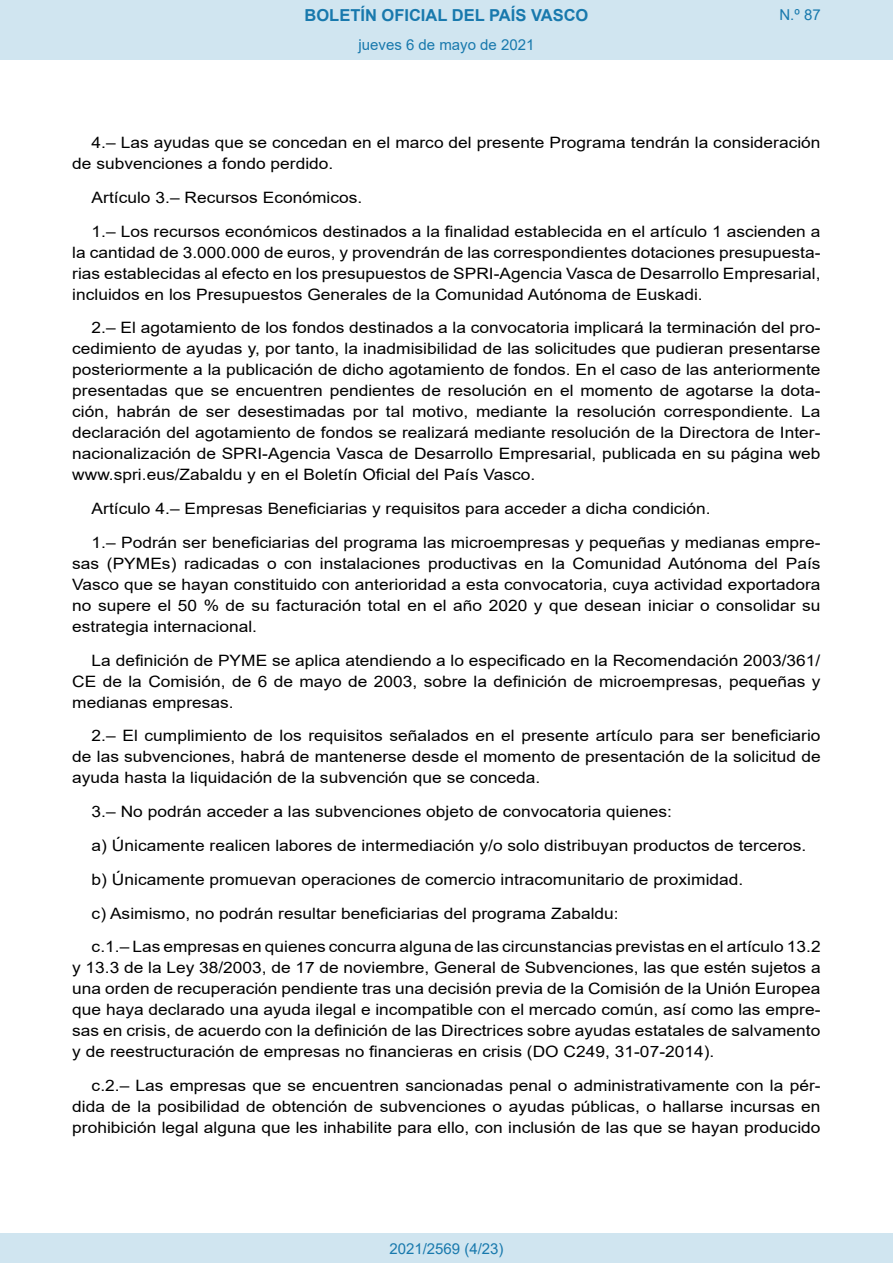
<style>
.page{position:relative;width:893px;height:1263px;background:#fff}
.page>*{position:absolute;margin:0;border:0;box-sizing:border-box;transform-origin:0 0}
.t1{font:700 16.5px "Arial";color:#1879ad}
.BOPVDetalle{font:15.6px/21px "Arial";color:#000;text-align:justify;scale:1.11 1}
.Paginacion_Centro{font:15px "Arial";color:#1879ad}
</style>
<div class="page">
<div style="left:0;top:0;width:893px;height:60px;background:#d0e5f0"></div>
<div style="left:0;top:1233px;width:893px;height:30px;background:#d0e5f0"></div>
<p class="t1" style="left:305px;top:3px;width:285px">BOLETÍN OFICIAL DEL PAÍS VASCO</p>
<p class="Paginacion_Centro" style="left:358px;top:35px;width:177px">jueves 6 de mayo de 2021</p>
<p class="Paginacion_Centro" style="left:779px;top:5px;width:43px">N.º 87</p>
<p class="BOPVDetalle" style="left:72px;top:132px;width:676px;text-indent:19px">4.– Las ayudas que se concedan en el marco del presente Programa tendrán la consideración de subvenciones a fondo perdido.</p>
<p class="BOPVDetalle" style="left:92px;top:187px;width:245px">Artículo 3.– Recursos Económicos.</p>
<p class="BOPVDetalle" style="left:72px;top:221px;width:676px;text-indent:19px">1.– Los recursos económicos destinados a la finalidad establecida en el artículo 1 ascienden a la cantidad de 3.000.000 de euros, y provendrán de las correspondientes dotaciones presupuesta&shy;rias establecidas al efecto en los presupuestos de SPRI-Agencia Vasca de Desarrollo Empresarial, incluidos en los Presupuestos Generales de la Comunidad Autónoma de Euskadi.</p>
<p class="BOPVDetalle" style="left:72px;top:317px;width:676px;text-indent:19px">2.– El agotamiento de los fondos destinados a la convocatoria implicará la terminación del pro&shy;cedimiento de ayudas y, por tanto, la inadmisibilidad de las solicitudes que pudieran presentarse posteriormente a la publicación de dicho agotamiento de fondos. En el caso de las anteriormente presentadas que se encuentren pendientes de resolución en el momento de agotarse la dota&shy;ción, habrán de ser desestimadas por tal motivo, mediante la resolución correspondiente. La declaración del agotamiento de fondos se realizará mediante resolución de la Directora de Inter&shy;nacionalización de SPRI-Agencia Vasca de Desarrollo Empresarial, publicada en su página web www.spri.eus/Zabaldu y en el Boletín Oficial del País Vasco.</p>
<p class="BOPVDetalle" style="left:92px;top:498px;width:559px">Artículo 4.– Empresas Beneficiarias y requisitos para acceder a dicha condición.</p>
<p class="BOPVDetalle" style="left:72px;top:532px;width:676px;text-indent:19px">1.– Podrán ser beneficiarias del programa las microempresas y pequeñas y medianas empre&shy;sas (PYMEs) radicadas o con instalaciones productivas en la Comunidad Autónoma del País Vasco que se hayan constituido con anterioridad a esta convocatoria, cuya actividad exportadora no supere el 50 % de su facturación total en el año 2020 y que desean iniciar o consolidar su estrategia internacional.</p>
<p class="BOPVDetalle" style="left:72px;top:650px;width:675px;text-indent:19px">La definición de PYME se aplica atendiendo a lo especificado en la Recomendación 2003/361/ CE de la Comisión, de 6 de mayo de 2003, sobre la definición de microempresas, pequeñas y medianas empresas.</p>
<p class="BOPVDetalle" style="left:72px;top:725px;width:676px;text-indent:19px">2.– El cumplimiento de los requisitos señalados en el presente artículo para ser beneficiario de las subvenciones, habrá de mantenerse desde el momento de presentación de la solicitud de ayuda hasta la liquidación de la subvención que se conceda.</p>
<p class="BOPVDetalle" style="left:92px;top:801px;width:524px">3.– No podrán acceder a las subvenciones objeto de convocatoria quienes:</p>
<p class="BOPVDetalle" style="left:92px;top:835px;width:645px">a) Únicamente realicen labores de intermediación y/o solo distribuyan productos de terceros.</p>
<p class="BOPVDetalle" style="left:92px;top:869px;width:589px">b) Únicamente promuevan operaciones de comercio intracomunitario de proximidad.</p>
<p class="BOPVDetalle" style="left:92px;top:902px;width:476px">c) Asimismo, no podrán resultar beneficiarias del programa Zabaldu:</p>
<p class="BOPVDetalle" style="left:72px;top:936px;width:676px;text-indent:19px">c.1.– Las empresas en quienes concurra alguna de las circunstancias previstas en el artículo 13.2 y 13.3 de la Ley 38/2003, de 17 de noviembre, General de Subvenciones, las que estén sujetos a una orden de recuperación pendiente tras una decisión previa de la Comisión de la Unión Europea que haya declarado una ayuda ilegal e incompatible con el mercado común, así como las empre&shy;sas en crisis, de acuerdo con la definición de las Directrices sobre ayudas estatales de salvamento y de reestructuración de empresas no financieras en crisis (DO C249, 31-07-2014).</p>
<p class="BOPVDetalle" style="left:72px;top:1075px;width:676px;text-indent:19px">c.2.– Las empresas que se encuentren sancionadas penal o administrativamente con la pér&shy;dida de la posibilidad de obtención de subvenciones o ayudas públicas, o hallarse incursas en prohibición legal alguna que les inhabilite para ello, con inclusión de las que se hayan producido</p>
<p class="Paginacion_Centro" style="left:389px;top:1238px;width:116px">2021/2569 (4/23)</p>
</div>
